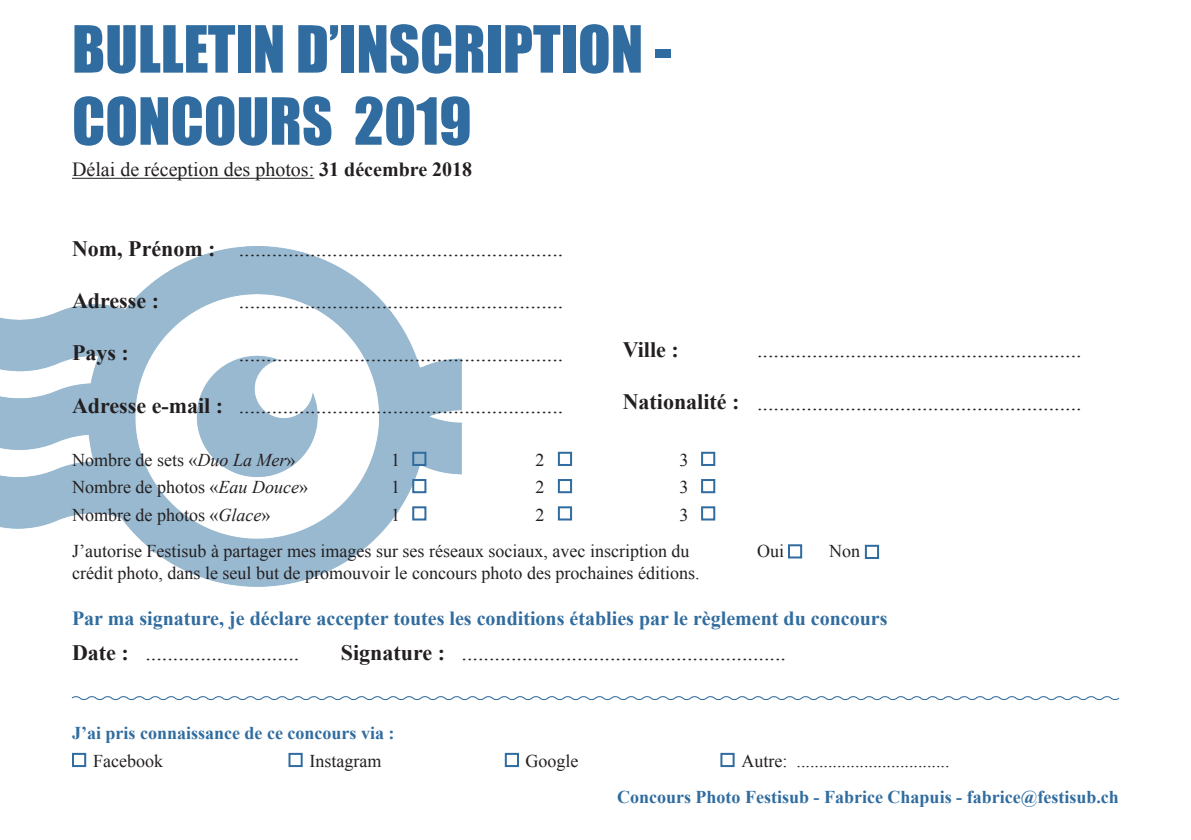
<style>
.page{position:relative;width:1191px;height:840px;background:#fff}
.page>*{position:absolute;margin:0;border:0;box-sizing:border-box;transform-origin:0 0}
.t1{font:60px/72px "Impact";color:#306c9f}
.t2{font:22px "Times New Roman";color:#231f20}
.t3{font:700 22px "Times New Roman";color:#231f20}
.t4{font:700 20px "Times New Roman";color:#306c9f}
.t5{font:20px "Times New Roman";color:#231f20}
.t6{font:18px/27.2px "Times New Roman";color:#231f20}
.t7{font:700 18px "Times New Roman";color:#306c9f}
.s1{font-weight:700}
.s2{font-style:italic}
</style>
<div class="page">
<img style="left:0;top:246px;width:462px;height:339px">
<hr style="left:72px;top:178px;width:242px;height:1px;background:#231f20">
<div style="left:412px;top:451px;width:14px;height:14px;border:2px solid #306c9f"></div>
<div style="left:412px;top:478px;width:14px;height:15px;border:2px solid #306c9f"></div>
<div style="left:412px;top:506px;width:14px;height:14px;border:2px solid #306c9f"></div>
<div style="left:558px;top:451px;width:14px;height:14px;border:2px solid #306c9f"></div>
<div style="left:558px;top:478px;width:14px;height:15px;border:2px solid #306c9f"></div>
<div style="left:558px;top:506px;width:14px;height:14px;border:2px solid #306c9f"></div>
<div style="left:701px;top:451px;width:14px;height:14px;border:2px solid #306c9f"></div>
<div style="left:701px;top:478px;width:14px;height:15px;border:2px solid #306c9f"></div>
<div style="left:701px;top:506px;width:14px;height:14px;border:2px solid #306c9f"></div>
<svg style="left:71px;top:696px;width:1049px;height:4px"></svg>
<div style="left:72px;top:752px;width:14px;height:14px;border:2px solid #306c9f"></div>
<div style="left:288px;top:752px;width:15px;height:14px;border:2px solid #306c9f"></div>
<div style="left:505px;top:752px;width:14px;height:14px;border:2px solid #306c9f"></div>
<div style="left:720px;top:752px;width:14px;height:14px;border:2px solid #306c9f"></div>
<div style="left:788px;top:544px;width:14px;height:14px;border:2px solid #306c9f"></div>
<div style="left:865px;top:544px;width:14px;height:14px;border:2px solid #306c9f"></div>
<h1 class="t1" style="left:72px;top:11px;width:601px">BULLETIN D’INSCRIPTION -<br>CONCOURS 2019</h1>
<p class="t5" style="left:72px;top:156px;width:402px">Délai de réception des photos: <span class="s1">31 décembre 2018</span></p>
<p class="t3" style="left:72px;top:233px;width:145px">Nom, Prénom :</p>
<p class="t3" style="left:72px;top:285px;width:88px">Adresse :</p>
<p class="t3" style="left:72px;top:337px;width:58px">Pays :</p>
<p class="t3" style="left:72px;top:390px;width:153px">Adresse e-mail :</p>
<p class="t2" style="left:239px;top:233px;width:326px">...........................................................</p>
<p class="t2" style="left:239px;top:286px;width:326px">...........................................................</p>
<p class="t2" style="left:239px;top:338px;width:326px">...........................................................</p>
<p class="t2" style="left:239px;top:390px;width:326px">...........................................................</p>
<p class="t3" style="left:622px;top:334px;width:58px">Ville :</p>
<p class="t3" style="left:622px;top:386px;width:118px">Nationalité :</p>
<p class="t6" style="left:72px;top:446px;width:237px">Nombre de sets «<span class="s2">Duo La Mer</span>»<br>Nombre de photos «<span class="s2">Eau Douce</span>»<br>Nombre de photos «<span class="s2">Glace</span>»</p>
<p class="t6" style="left:391px;top:446px;width:10px">1</p>
<p class="t6" style="left:535px;top:446px;width:10px">2</p>
<p class="t6" style="left:679px;top:446px;width:10px">3</p>
<p class="t6" style="left:391px;top:473px;width:10px">1</p>
<p class="t6" style="left:535px;top:473px;width:10px">2</p>
<p class="t6" style="left:679px;top:473px;width:10px">3</p>
<p class="t6" style="left:391px;top:500px;width:10px">1</p>
<p class="t6" style="left:535px;top:500px;width:10px">2</p>
<p class="t6" style="left:679px;top:500px;width:10px">3</p>
<p class="t2" style="left:757px;top:335px;width:326px">...........................................................</p>
<p class="t2" style="left:757px;top:387px;width:326px">...........................................................</p>
<p class="t6" style="left:72px;top:539px;width:629px;line-height:21.6px">J’autorise Festisub à partager mes images sur ses réseaux sociaux, avec inscription du crédit photo, dans le seul but de promouvoir le concours photo des prochaines éditions.</p>
<p class="t6" style="left:757px;top:537px;width:28px">Oui</p>
<p class="t6" style="left:829px;top:537px;width:32px">Non</p>
<p class="t4" style="left:72px;top:604px;width:817px">Par ma signature, je déclare accepter toutes les conditions établies par le règlement du concours</p>
<p class="t2" style="left:72px;top:637px;width:229px"><span class="s1">Date :</span> ............................</p>
<p class="t2" style="left:341px;top:637px;width:447px"><span class="s1">Signature :</span> ...........................................................</p>
<p class="t7" style="left:72px;top:720px;width:324px">J’ai pris connaissance de ce concours via :</p>
<p class="t6" style="left:93px;top:746px;width:71px">Facebook</p>
<p class="t6" style="left:309px;top:746px;width:73px">Instagram</p>
<p class="t6" style="left:525px;top:746px;width:54px">Google</p>
<p class="t6" style="left:741px;top:746px;width:209px">Autre: ..................................</p>
<p class="t7" style="left:617px;top:783px;width:503px">Concours Photo Festisub - Fabrice Chapuis - fabrice@festisub.ch</p>
</div>
